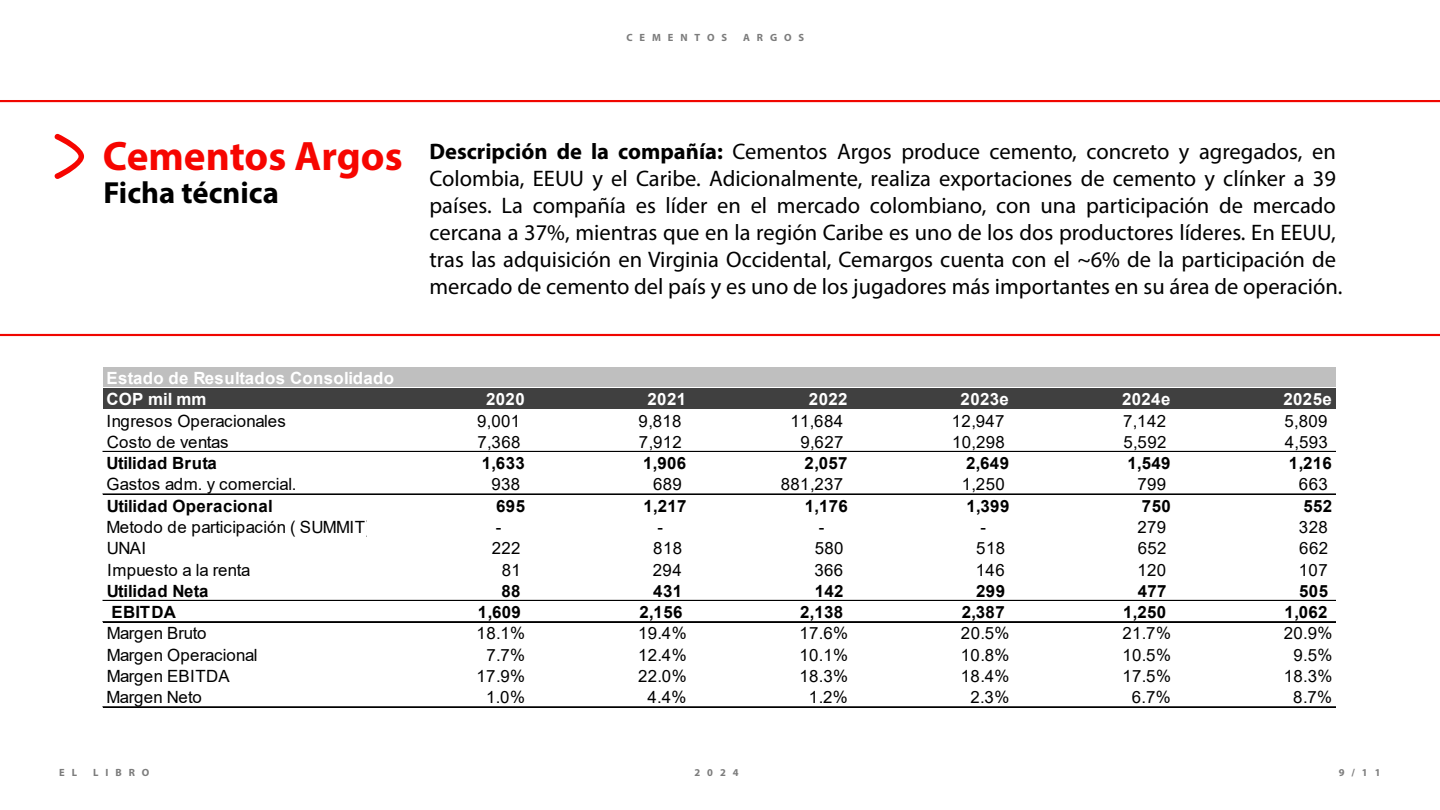
<style>
.page{position:relative;width:1440px;height:810px;background:#fff}
.page>*{position:absolute;margin:0;border:0;box-sizing:border-box;transform-origin:0 0}
.t1{font:700 41.25px "Myriad Pro";color:#f60500}
.t2{font:700 30.6px "Myriad Pro";color:#000}
.t3{font:22.5px/27px "Myriad Pro";color:#000}
.t4{font:16.88px "Arial";letter-spacing:.02em;color:#000}
.t5{font:700 16.88px "Arial";letter-spacing:.02em;color:#000}
.t6{font:700 16.88px/21.3px "Arial";letter-spacing:.02em;color:#fff}
.t7{font:16.88px "Arial";letter-spacing:-.01em;color:#000}
.t8{font:16.88px "Arial";color:#000}
.t9{font:700 16.88px "Arial";letter-spacing:-.015em;color:#000}
.t10{font:16.88px "Arial";letter-spacing:-.015em;color:#000}
.t11{font:700 10.5px "Myriad Pro";letter-spacing:.66em;color:#7c7c7c}
.s1{font-weight:700}
</style>
<div class="page">
<hr style="left:0;top:334px;width:1440px;height:2px;background:#f00600">
<hr style="left:0;top:100px;width:1440px;height:2px;background:#f00600">
<svg style="left:54px;top:133px;width:30px;height:46px"></svg>
<div style="left:104px;top:367px;width:1232px;height:21px;background:#bfbfbf"></div>
<div style="left:104px;top:388px;width:1232px;height:22px;background:#404040"></div>
<div style="left:104px;top:409px;width:1232px;height:299px;background:#fff"></div>
<hr style="left:103px;top:387px;width:1233px;height:1px;background:#fff">
<hr style="left:103px;top:388px;width:1233px;height:1px;background:#fff">
<hr style="left:103px;top:451px;width:1233px;height:1px;background:#000">
<hr style="left:103px;top:494px;width:1233px;height:1px;background:#000">
<hr style="left:103px;top:600px;width:1233px;height:1px;background:#000">
<hr style="left:103px;top:622px;width:1233px;height:1px;background:#000">
<hr style="left:103px;top:707px;width:1233px;height:1px;background:#000">
<p class="t11" style="left:626px;top:31px;width:102px">CEMENTOS</p>
<p class="t11" style="left:743px;top:31px;width:63px">ARGOS</p>
<h1 class="t1" style="left:103px;top:130px;width:301px">Cementos Argos</h1>
<h2 class="t2" style="left:103px;top:173px;width:177px">Ficha técnica</h2>
<p class="t3" style="left:429px;top:137px;width:915px"><span class="s1">Descripción de la compañía:</span> Cementos Argos produce cemento, concreto y agregados, en Colombia, EEUU y el Caribe. Adicionalmente, realiza exportaciones de cemento y clínker a 39 países. La compañía es líder en el mercado colombiano, con una participación de mercado cercana a 37%, mientras que en la región Caribe es uno de los dos productores líderes. En EEUU, tras las adquisición en Virginia Occidental, Cemargos cuenta con el ~6% de la participación de mercado de cemento del país y es uno de los jugadores más importantes en su área de operación.</p>
<p class="t6" style="left:106px;top:368px;width:289px">Estado de Resultados Consolidado<br>COP mil mm</p>
<p class="t6" style="left:486px;top:389px;width:40px">2020</p>
<p class="t6" style="left:648px;top:389px;width:40px">2021</p>
<p class="t6" style="left:809px;top:389px;width:40px">2022</p>
<p class="t6" style="left:961px;top:389px;width:50px">2023e</p>
<p class="t6" style="left:1122px;top:389px;width:50px">2024e</p>
<p class="t6" style="left:1283px;top:389px;width:50px">2025e</p>
<p class="t4" style="left:106px;top:409px;width:181px">Ingresos Operacionales</p>
<p class="t4" style="left:477px;top:409px;width:45px">9,001</p>
<p class="t4" style="left:639px;top:409px;width:45px">9,818</p>
<p class="t4" style="left:790px;top:409px;width:54px">11,684</p>
<p class="t4" style="left:952px;top:409px;width:54px">12,947</p>
<p class="t4" style="left:1123px;top:409px;width:45px">7,142</p>
<p class="t4" style="left:1285px;top:409px;width:45px">5,809</p>
<p class="t8" style="left:107px;top:430px;width:123px">Costo de ventas</p>
<p class="t4" style="left:477px;top:430px;width:45px">7,368</p>
<p class="t4" style="left:639px;top:430px;width:45px">7,912</p>
<p class="t4" style="left:800px;top:430px;width:45px">9,627</p>
<p class="t4" style="left:952px;top:430px;width:54px">10,298</p>
<p class="t4" style="left:1123px;top:430px;width:45px">5,592</p>
<p class="t4" style="left:1285px;top:430px;width:45px">4,593</p>
<p class="t9" style="left:107px;top:451px;width:112px">Utilidad Bruta</p>
<p class="t5" style="left:482px;top:451px;width:45px">1,633</p>
<p class="t5" style="left:643px;top:451px;width:45px">1,906</p>
<p class="t5" style="left:805px;top:451px;width:45px">2,057</p>
<p class="t5" style="left:966px;top:451px;width:45px">2,649</p>
<p class="t5" style="left:1127px;top:451px;width:45px">1,549</p>
<p class="t5" style="left:1289px;top:451px;width:45px">1,216</p>
<p class="t4" style="left:107px;top:473px;width:192px">Gastos adm. y comercial.</p>
<p class="t4" style="left:492px;top:473px;width:30px">938</p>
<p class="t4" style="left:653px;top:473px;width:30px">689</p>
<p class="t4" style="left:781px;top:473px;width:64px">881,237</p>
<p class="t4" style="left:962px;top:473px;width:45px">1,250</p>
<p class="t4" style="left:1137px;top:473px;width:30px">799</p>
<p class="t4" style="left:1299px;top:473px;width:30px">663</p>
<p class="t5" style="left:107px;top:494px;width:168px">Utilidad Operacional</p>
<p class="t5" style="left:496px;top:494px;width:30px">695</p>
<p class="t5" style="left:643px;top:494px;width:45px">1,217</p>
<p class="t5" style="left:805px;top:494px;width:45px">1,176</p>
<p class="t5" style="left:966px;top:494px;width:45px">1,399</p>
<p class="t5" style="left:1142px;top:494px;width:30px">750</p>
<p class="t5" style="left:1303px;top:494px;width:30px">552</p>
<p class="t7" style="left:106px;top:515px;width:266px">Metodo de participación ( SUMMIT)</p>
<p class="t4" style="left:496px;top:515px;width:7px">-</p>
<p class="t4" style="left:657px;top:515px;width:7px">-</p>
<p class="t4" style="left:819px;top:515px;width:7px">-</p>
<p class="t4" style="left:980px;top:515px;width:7px">-</p>
<p class="t4" style="left:1137px;top:515px;width:30px">279</p>
<p class="t4" style="left:1299px;top:515px;width:30px">328</p>
<p class="t4" style="left:107px;top:537px;width:41px">UNAI</p>
<p class="t4" style="left:492px;top:537px;width:30px">222</p>
<p class="t4" style="left:653px;top:537px;width:30px">818</p>
<p class="t4" style="left:815px;top:537px;width:30px">580</p>
<p class="t4" style="left:976px;top:537px;width:30px">518</p>
<p class="t4" style="left:1138px;top:537px;width:30px">652</p>
<p class="t4" style="left:1299px;top:537px;width:30px">662</p>
<p class="t8" style="left:107px;top:558px;width:145px">Impuesto a la renta</p>
<p class="t4" style="left:502px;top:558px;width:21px">81</p>
<p class="t4" style="left:653px;top:558px;width:30px">294</p>
<p class="t4" style="left:814px;top:558px;width:30px">366</p>
<p class="t4" style="left:976px;top:558px;width:30px">146</p>
<p class="t4" style="left:1137px;top:558px;width:30px">120</p>
<p class="t4" style="left:1299px;top:558px;width:30px">107</p>
<p class="t9" style="left:107px;top:579px;width:103px">Utilidad Neta</p>
<p class="t5" style="left:502px;top:579px;width:21px">88</p>
<p class="t5" style="left:653px;top:579px;width:30px">431</p>
<p class="t5" style="left:815px;top:579px;width:30px">142</p>
<p class="t5" style="left:976px;top:579px;width:30px">299</p>
<p class="t5" style="left:1138px;top:579px;width:30px">477</p>
<p class="t5" style="left:1299px;top:579px;width:30px">505</p>
<p class="t5" style="left:112px;top:600px;width:66px">EBITDA</p>
<p class="t5" style="left:478px;top:600px;width:45px">1,609</p>
<p class="t5" style="left:639px;top:600px;width:45px">2,156</p>
<p class="t5" style="left:800px;top:600px;width:45px">2,138</p>
<p class="t5" style="left:962px;top:600px;width:45px">2,387</p>
<p class="t5" style="left:1123px;top:600px;width:45px">1,250</p>
<p class="t5" style="left:1285px;top:600px;width:45px">1,062</p>
<p class="t10" style="left:107px;top:622px;width:101px">Margen Bruto</p>
<p class="t4" style="left:477px;top:622px;width:50px">18.1%</p>
<p class="t4" style="left:638px;top:622px;width:50px">19.4%</p>
<p class="t4" style="left:799px;top:622px;width:50px">17.6%</p>
<p class="t4" style="left:961px;top:622px;width:50px">20.5%</p>
<p class="t4" style="left:1122px;top:622px;width:50px">21.7%</p>
<p class="t4" style="left:1284px;top:622px;width:50px">20.9%</p>
<p class="t7" style="left:107px;top:643px;width:152px">Margen Operacional</p>
<p class="t4" style="left:486px;top:643px;width:40px">7.7%</p>
<p class="t4" style="left:638px;top:643px;width:50px">12.4%</p>
<p class="t4" style="left:799px;top:643px;width:50px">10.1%</p>
<p class="t4" style="left:961px;top:643px;width:50px">10.8%</p>
<p class="t4" style="left:1122px;top:643px;width:50px">10.5%</p>
<p class="t4" style="left:1294px;top:643px;width:40px">9.5%</p>
<p class="t4" style="left:107px;top:664px;width:124px">Margen EBITDA</p>
<p class="t4" style="left:477px;top:664px;width:50px">17.9%</p>
<p class="t4" style="left:638px;top:664px;width:50px">22.0%</p>
<p class="t4" style="left:799px;top:664px;width:50px">18.3%</p>
<p class="t4" style="left:961px;top:664px;width:50px">18.4%</p>
<p class="t4" style="left:1122px;top:664px;width:50px">17.5%</p>
<p class="t4" style="left:1284px;top:664px;width:50px">18.3%</p>
<p class="t10" style="left:106px;top:686px;width:97px">Margen Neto</p>
<p class="t4" style="left:486px;top:686px;width:40px">1.0%</p>
<p class="t4" style="left:648px;top:686px;width:40px">4.4%</p>
<p class="t4" style="left:809px;top:686px;width:40px">1.2%</p>
<p class="t4" style="left:970px;top:686px;width:40px">2.3%</p>
<p class="t4" style="left:1132px;top:686px;width:40px">6.7%</p>
<p class="t4" style="left:1293px;top:686px;width:40px">8.7%</p>
<p class="t11" style="left:59px;top:766px;width:19px">E L</p>
<p class="t11" style="left:93px;top:766px;width:58px">LIBRO</p>
<p class="t11" style="left:694px;top:766px;width:46px">2024</p>
<p class="t11" style="left:1339px;top:766px;width:43px">9/11</p>
</div>
